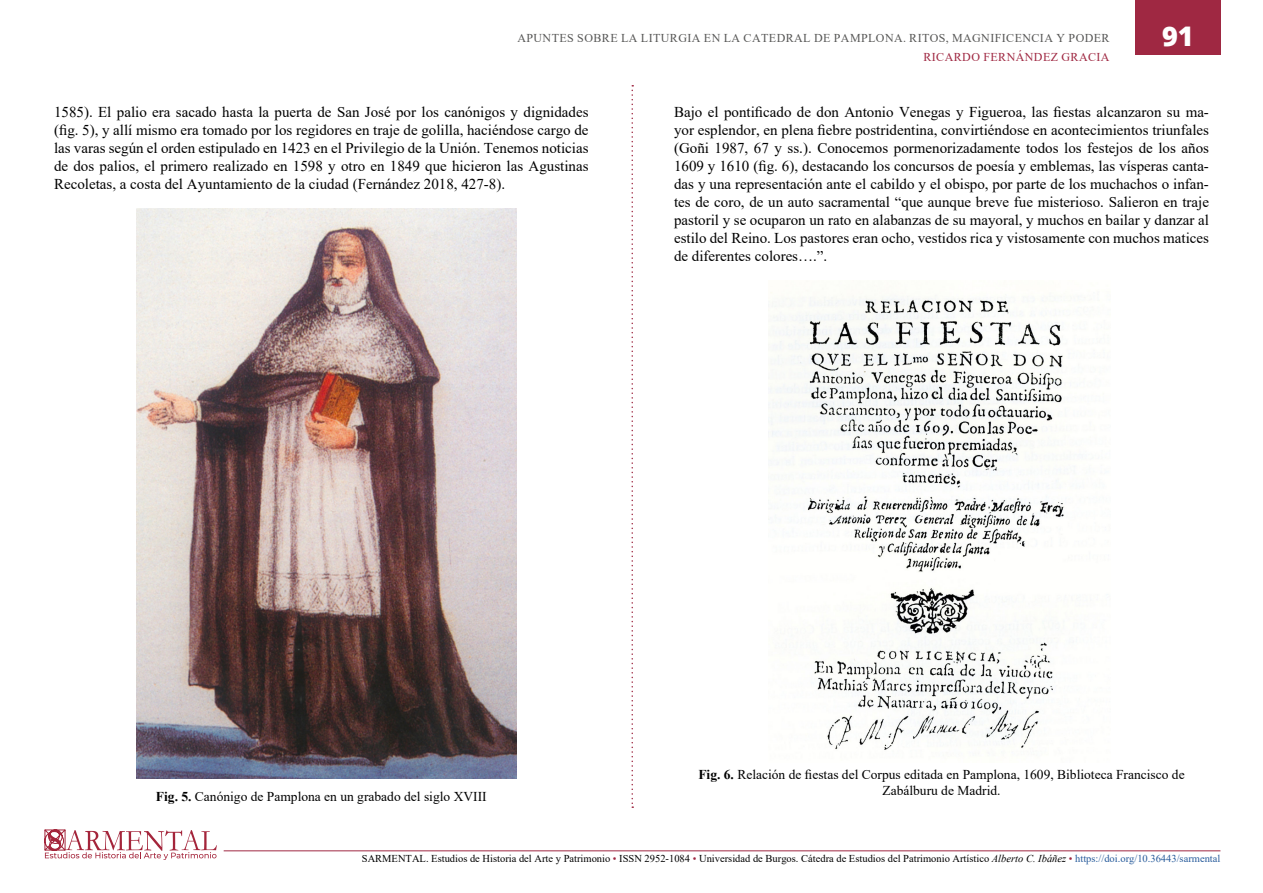
<style>
.page{position:relative;width:1263px;height:893px;background:#fff}
.page>*{position:absolute;margin:0;border:0;box-sizing:border-box;transform-origin:0 0}
.t1{font:800 27px "Open Sans";color:#fff}
.t2{font:15px/18px "Times New Roman";color:#000;text-align:justify}
.t3{font:13.5px/16.2px "Times New Roman";color:#000;text-align:center}
.t4{font:12px "Times New Roman";letter-spacing:.035em;color:#575756}
.t5{font:12px "Times New Roman";letter-spacing:.035em;color:#9f2842}
.t6{font:10.5px "Times New Roman";color:#000}
.s1{font-weight:700}
.s2{color:#9f2842}
.s3{font-style:italic}
.s4{color:#275b9b}
</style>
<div class="page">
<svg style="left:631px;top:85px;width:2px;height:723px"></svg>
<div style="left:1135px;top:0;width:85px;height:54px;background:#9f2842"></div>
<svg style="left:45px;top:829px;width:172px;height:31px"></svg>
<hr style="left:224px;top:850px;width:996px;height:1px;background:#9f2842">
<img style="left:768px;top:292px;width:307px;height:458px">
<img style="left:136px;top:209px;width:380px;height:569px">
<p class="t4" style="left:517px;top:30px;width:594px">APUNTES SOBRE LA LITURGIA EN LA CATEDRAL DE PAMPLONA. RITOS, MAGNIFICENCIA Y PODER</p>
<p class="t5" style="left:923px;top:49px;width:188px">RICARDO FERNÁNDEZ GRACIA</p>
<h1 class="t1" style="left:1162px;top:15px;width:33px">91</h1>
<p class="t2" style="left:54px;top:102px;width:536px">1585). El palio era sacado hasta la puerta de San José por los canónigos y dignidades (fig. 5), y allí mismo era tomado por los regidores en traje de golilla, haciéndose cargo de las varas según el orden estipulado en 1423 en el Privilegio de la Unión. Tenemos noticias de dos palios, el primero realizado en 1598 y otro en 1849 que hicieron las Agustinas Recoletas, a costa del Ayuntamiento de la ciudad (Fernández 2018, 427-8).</p>
<p class="t2" style="left:674px;top:102px;width:536px">Bajo el pontificado de don Antonio Venegas y Figueroa, las fiestas alcanzaron su ma&shy;yor esplendor, en plena fiebre postridentina, convirtiéndose en acontecimientos triunfales (Goñi 1987, 67 y ss.). Conocemos pormenorizadamente todos los festejos de los años 1609 y 1610 (fig. 6), destacando los concursos de poesía y emblemas, las vísperas canta&shy;das y una representación ante el cabildo y el obispo, por parte de los muchachos o infan&shy;tes de coro, de un auto sacramental “que aunque breve fue misterioso. Salieron en traje pastoril y se ocuparon un rato en alabanzas de su mayoral, y muchos en bailar y danzar al estilo del Reino. Los pastores eran ocho, vestidos rica y vistosamente con muchos matices de diferentes colores….”.</p>
<p class="t3" style="left:156px;top:788px;width:332px"><span class="s1">Fig. 5.</span> Canónigo de Pamplona en un grabado del siglo XVIII</p>
<p class="t3" style="left:698px;top:766px;width:488px"><span class="s1">Fig. 6.</span> Relación de fiestas del Corpus editada en Pamplona, 1609, Biblioteca Francisco de<br>Zabálburu de Madrid.</p>
<p class="t6" style="left:362px;top:851px;width:860px">SARMENTAL. Estudios de Historia del Arte y Patrimonio <span class="s2">•</span> ISSN 2952-1084 <span class="s2">•</span> Universidad de Burgos. Cátedra de Estudios del Patrimonio Artístico <span class="s3">Alberto C. Ibáñez</span> <span class="s2">•</span> <span class="s4">https://doi.org/10.36443/sarmental</span></p>
</div>
